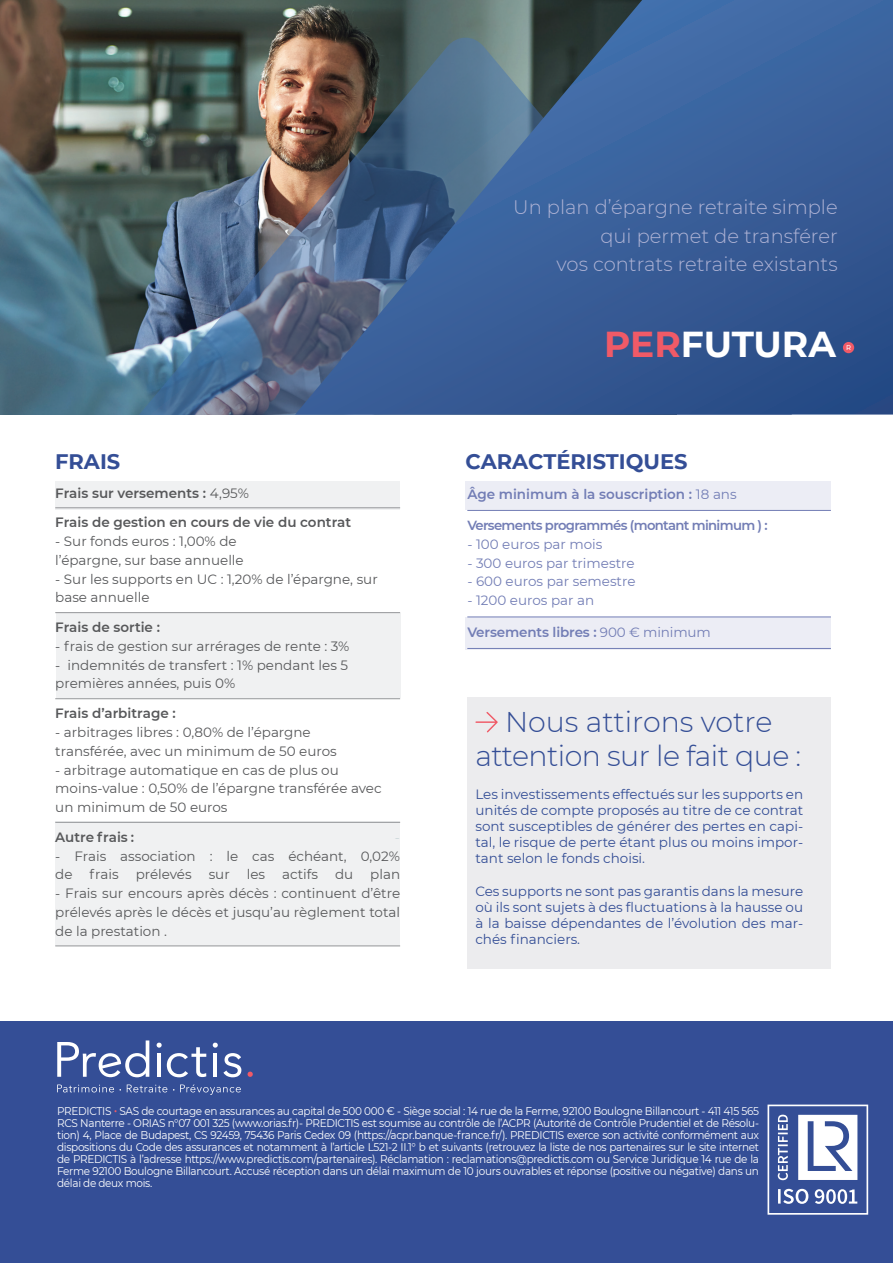
<style>
.page{position:relative;width:893px;height:1263px;background:#fff}
.page>*{position:absolute;margin:0;border:0;box-sizing:border-box;transform-origin:0 0}
.t1{font:700 36px "Montserrat";color:#fff}
.t2{font:300 28.5px/34.2px "Montserrat";letter-spacing:-.02em;color:#344e96;text-align:center}
.t3{font:700 21px "Montserrat";color:#344e96}
.chapeau_TITRE{font:300 19.5px "Montserrat";color:#afb3d5}
.Tableaux_texte_coura{font:13.5px/18.8px "Montserrat";color:#57585a}
.t4{font:13.5px/16.2px "Montserrat";color:#344e96;text-align:justify}
.Tableaux_texte_coura-2{font:600 13.5px "Montserrat";color:#57585a}
.texte_tableaux_bleu{font:13.5px "Montserrat";color:#727db5}
.texte_tableaux_bleu-2{font:600 13.5px "Montserrat";color:#727db5}
.Tableaux_texte_coura-3{font:13.5px "Montserrat";color:#ccd7da}
.texte_tableaux_bleu-3{font:600 13.2px "Montserrat";letter-spacing:-.05em;color:#727db5}
.t5{font:11.25px/12px "Montserrat";letter-spacing:-.03em;color:#fff;text-align:justify;scale:.93 1}
.t6{font:500 6.9px "Montserrat";color:#fff}
.s1{font-weight:400}
.s2{color:#f05a67}
.s3{font-size:13.5px;color:#f05a67}
</style>
<div class="page">
<img style="left:0;top:0;width:295px;height:415px">
<div style="left:55px;top:822px;width:345px;height:124px;background:#f0f1f2"></div>
<img style="left:99px;top:36px;width:196px;height:379px">
<svg style="left:295px;top:0;width:598px;height:415px;background:#3f5d8a"></svg>
<div style="left:466px;top:481px;width:365px;height:28px;background:#ecedf5"></div>
<div style="left:466px;top:617px;width:365px;height:32px;background:#ecedf5"></div>
<hr style="left:467px;top:510px;width:364px;height:1px;background:#727db5">
<hr style="left:467px;top:616px;width:364px;height:1px;background:#727db5">
<hr style="left:467px;top:648px;width:364px;height:1px;background:#727db5">
<div style="left:55px;top:481px;width:345px;height:28px;background:#f0f1f2"></div>
<div style="left:56px;top:613px;width:344px;height:85px;background:#f0f1f2"></div>
<hr style="left:55px;top:507px;width:345px;height:1px;background:#939598">
<hr style="left:55px;top:612px;width:345px;height:1px;background:#939598">
<hr style="left:55px;top:698px;width:345px;height:1px;background:#939598">
<hr style="left:55px;top:822px;width:345px;height:1px;background:#939598">
<hr style="left:55px;top:945px;width:345px;height:1px;background:#939598">
<div style="left:0;top:1022px;width:893px;height:241px;background:#344e96"></div>
<svg style="left:57px;top:1084px;width:64px;height:8px"></svg>
<svg style="left:127px;top:1084px;width:40px;height:8px"></svg>
<svg style="left:173px;top:1084px;width:68px;height:11px"></svg>
<svg style="left:248px;top:1071px;width:5px;height:6px"></svg>
<svg style="left:157px;top:1042px;width:49px;height:35px"></svg>
<svg style="left:213px;top:1042px;width:28px;height:35px"></svg>
<svg style="left:57px;top:1040px;width:92px;height:37px"></svg>
<div style="left:467px;top:698px;width:364px;height:271px;background:#ececee"></div>
<svg style="left:475px;top:712px;width:23px;height:20px"></svg>
<svg style="left:767px;top:1104px;width:101px;height:111px"></svg>
<div style="left:843px;top:342px;width:11px;height:11px;background:#f05a67;border-radius:50%"></div>
<p class="t3" style="left:55px;top:446px;width:67px">FRAIS</p>
<p class="Tableaux_texte_coura-2" style="left:55px;top:483px;width:195px">Frais sur versements : <span class="s1">4,95%</span></p>
<p class="Tableaux_texte_coura-2" style="left:55px;top:513px;width:297px">Frais de gestion en cours de vie du contrat</p>
<p class="Tableaux_texte_coura" style="left:55px;top:531px;width:190px">- Sur fonds euros : 1,00% de l’épargne, sur base annuelle</p>
<p class="Tableaux_texte_coura" style="left:55px;top:569px;width:324px">- Sur les supports en UC : 1,20% de l’épargne, sur base annuelle</p>
<p class="Tableaux_texte_coura-2" style="left:55px;top:618px;width:106px">Frais de sortie :</p>
<p class="Tableaux_texte_coura" style="left:55px;top:636px;width:296px">- frais de gestion sur arrérages de rente : 3%</p>
<p class="Tableaux_texte_coura" style="left:55px;top:655px;width:294px">- indemnités de transfert : 1% pendant les 5 premières années, puis 0%</p>
<p class="Tableaux_texte_coura-2" style="left:55px;top:704px;width:122px">Frais d’arbitrage :</p>
<p class="Tableaux_texte_coura" style="left:55px;top:722px;width:283px">- arbitrages libres : 0,80% de l’épargne transférée, avec un minimum de 50 euros</p>
<p class="Tableaux_texte_coura" style="left:55px;top:760px;width:328px">- arbitrage automatique en cas de plus ou moins-value : 0,50% de l’épargne transférée avec un minimum de 50 euros</p>
<p class="Tableaux_texte_coura-2" style="left:55px;top:827px;width:81px">Autre frais :</p>
<p class="Tableaux_texte_coura-3" style="left:395px;top:828px;width:7px">-</p>
<p class="Tableaux_texte_coura" style="left:55px;top:846px;width:346px">- Frais association : le cas échéant, 0,02% de</p>
<p class="Tableaux_texte_coura" style="left:90px;top:865px;width:31px">frais</p>
<p class="Tableaux_texte_coura" style="left:136px;top:865px;width:58px">prélevés</p>
<p class="Tableaux_texte_coura" style="left:209px;top:865px;width:23px">sur</p>
<p class="Tableaux_texte_coura" style="left:247px;top:865px;width:20px">les</p>
<p class="Tableaux_texte_coura" style="left:282px;top:865px;width:37px">actifs</p>
<p class="Tableaux_texte_coura" style="left:335px;top:865px;width:20px">du</p>
<p class="Tableaux_texte_coura" style="left:370px;top:865px;width:31px">plan</p>
<p class="Tableaux_texte_coura" style="left:55px;top:883px;width:346px;text-align:justify">- Frais sur encours après décès : continuent d’être prélevés après le décès et jusqu’au règlement total de la prestation .</p>
<p class="chapeau_TITRE" style="left:513px;top:194px;width:326px">Un plan d’épargne retraite simple</p>
<p class="chapeau_TITRE" style="left:600px;top:223px;width:239px">qui permet de transférer</p>
<p class="chapeau_TITRE" style="left:557px;top:251px;width:283px">vos contrats retraite existants</p>
<p class="t1" style="left:604px;top:318px;width:233px"><span class="s2">PER</span>FUTURA</p>
<p class="t6" style="left:846px;top:343px;width:6px">R</p>
<p class="t3" style="left:466px;top:446px;width:223px">CARACTÉRISTIQUES</p>
<p class="texte_tableaux_bleu-2" style="left:467px;top:484px;width:271px">Âge minimum à la souscription : <span class="s1">18 ans</span></p>
<p class="texte_tableaux_bleu-3" style="left:467px;top:516px;width:302px">Versements programmés (montant minimum ) :</p>
<p class="texte_tableaux_bleu" style="left:467px;top:535px;width:137px">- 100 euros par mois</p>
<p class="texte_tableaux_bleu" style="left:467px;top:553px;width:169px">- 300 euros par trimestre</p>
<p class="texte_tableaux_bleu" style="left:467px;top:572px;width:170px">- 600 euros par semestre</p>
<p class="texte_tableaux_bleu" style="left:467px;top:591px;width:128px">- 1200 euros par an</p>
<p class="texte_tableaux_bleu-2" style="left:467px;top:622px;width:245px">Versements libres : <span class="s1">900 € minimum</span></p>
<p class="t2" style="left:475px;top:704px;width:327px">Nous attirons votre attention sur le fait que :</p>
<p class="t4" style="left:475px;top:785px;width:329px">Les investissements effectués sur les supports en unités de compte proposés au titre de ce contrat sont susceptibles de générer des pertes en capi&shy;tal, le risque de perte étant plus ou moins impor&shy;tant selon le fonds choisi.</p>
<p class="t4" style="left:475px;top:882px;width:329px">Ces supports ne sont pas garantis dans la mesure où ils sont sujets à des fluctuations à la hausse ou à la baisse dépendantes de l’évolution des mar&shy;chés financiers.</p>
<p class="t5" style="left:57px;top:1104px;width:756px">PREDICTIS <span class="s3">•</span> SAS de courtage en assurances au capital de 500 000 € - Siège social : 14 rue de la Ferme, 92100 Boulogne Billancourt - 411 415 565<br>RCS Nanterre - ORIAS n°07 001 325 (www.orias.fr)- PREDICTIS est soumise au contrôle de l’ACPR (Autorité de Contrôle Prudentiel et de Résolu&shy;tion) 4, Place de Budapest, CS 92459, 75436 Paris Cedex 09 (https://acpr.banque-france.fr/). PREDICTIS exerce son activité conformément aux dispositions du Code des assurances et notamment à l’article L521-2 II.1° b et suivants (retrouvez la liste de nos partenaires sur le site internet de PREDICTIS à l’adresse https://www.predictis.com/partenaires). Réclamation : reclamations@predictis.com ou Service Juridique 14 rue de la Ferme 92100 Boulogne Billancourt. Accusé réception dans un délai maximum de 10 jours ouvrables et réponse (positive ou négative) dans un délai de deux mois.</p>
</div>
